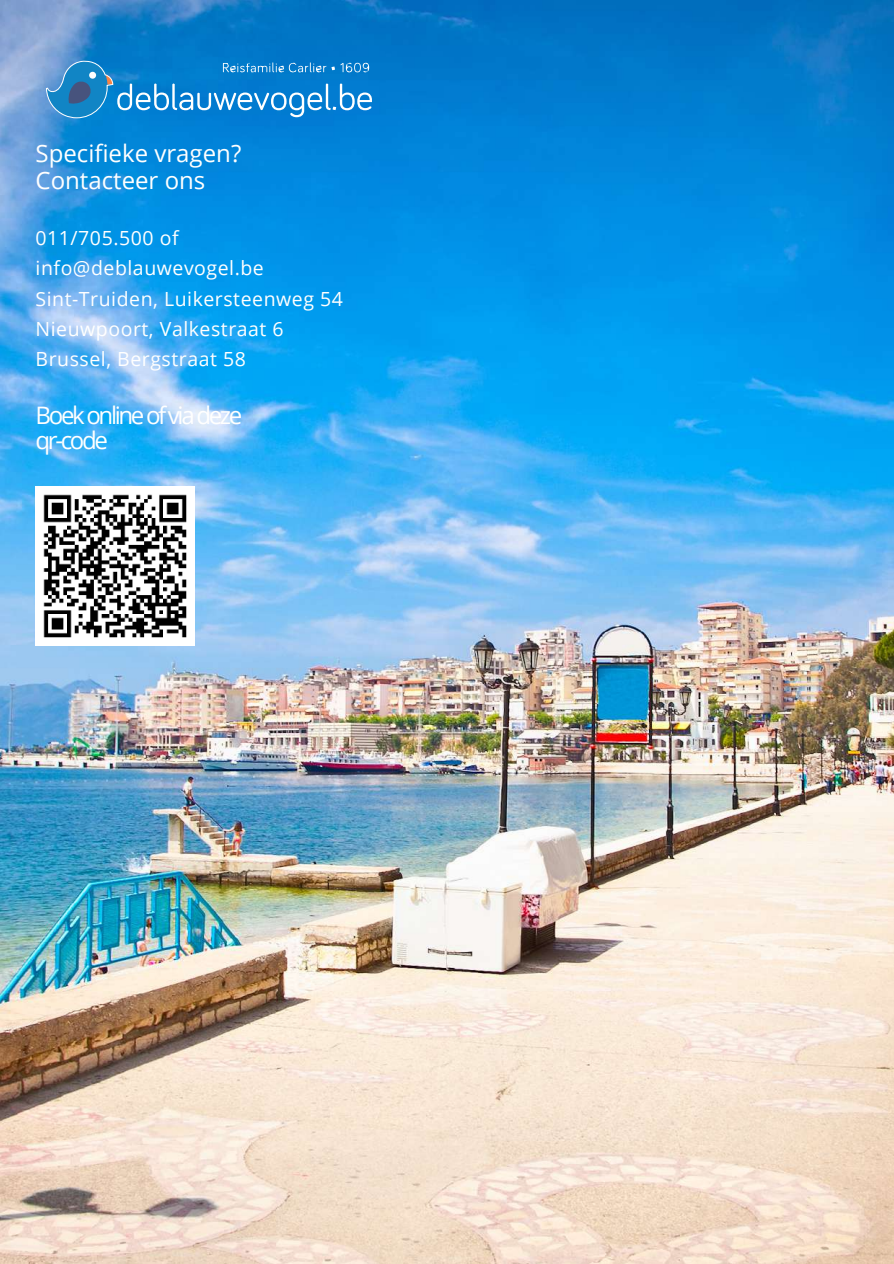
<style>
.page{position:relative;width:894px;height:1264px;background:#fff}
.page>*{position:absolute;margin:0;border:0;box-sizing:border-box;transform-origin:0 0}
.t1{font:24.15px/24.8px "Open Sans";letter-spacing:-.095em;color:#fff}
.t2{font:24px/27px "Open Sans";color:#fff}
.t3{font:19.5px/30.3px "Open Sans";letter-spacing:.03em;color:#fff}
</style>
<div class="page">
<img style="left:0;top:0;width:893px;height:1263px">
<svg style="left:45px;top:61px;width:327px;height:58px;background:#278cd1"></svg>
<img style="left:36px;top:487px;width:158px;height:158px">
<p class="t2" style="left:36px;top:139px;width:207px">Specifieke vragen?<br>Contacteer ons</p>
<p class="t3" style="left:36px;top:222px;width:309px">011/705.500 of info@deblauwevogel.be<br>Sint-Truiden, Luikersteenweg 54<br>Nieuwpoort, Valkestraat 6<br>Brussel, Bergstraat 58</p>
<p class="t1" style="left:36px;top:402px;width:208px">Boek online ofvia deze qr-code</p>
</div>
